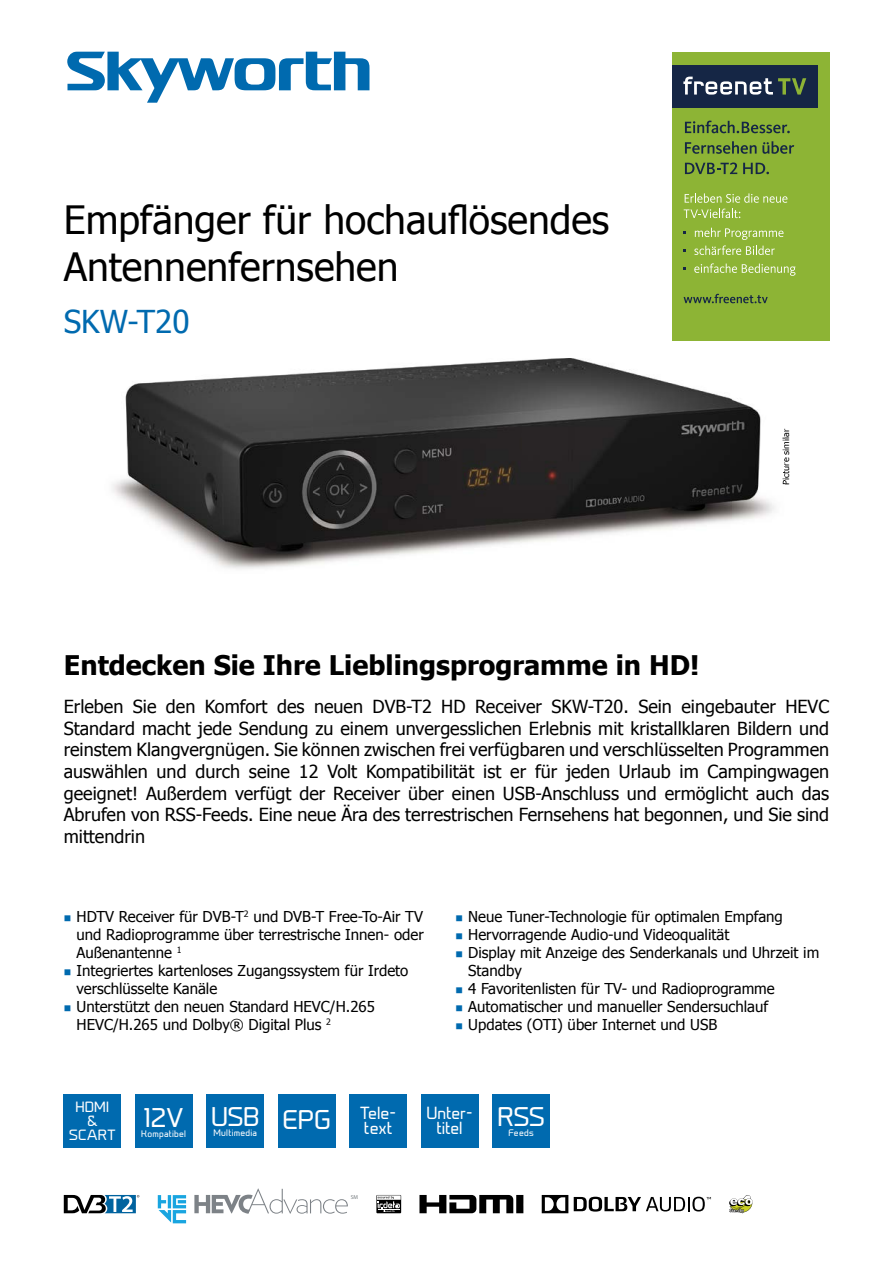
<style>
.page{position:relative;width:893px;height:1263px;background:#fff}
.page>*{position:absolute;margin:0;border:0;box-sizing:border-box;transform-origin:0 0}
.t1{font:39px/46.8px "Tahoma";color:#000}
.t2{font:31.5px "Tahoma";color:#006aaf}
.t3{font:700 27px "Tahoma";color:#000}
.t4{font:25.2px "Prime";letter-spacing:-.005em;color:#fff}
.t5{font:18px/21.6px "Tahoma";color:#000;text-align:justify}
.t6{font:16.35px/14.5px "Prime";letter-spacing:-.005em;color:#fff}
.t7{font:15px/18px "Tahoma";color:#000}
.t8{font:13.8px/13.8px "Prime";letter-spacing:.015em;color:#fff;text-align:center}
.t9{font:9px "Tahoma";color:#000}
.t10{font:8.85px "Prime";letter-spacing:.03em;color:#fff}
.t11{font:600 5.7px "Open Sans";color:#797f82}
</style>
<div class="page">
<svg style="left:67px;top:52px;width:302px;height:51px"></svg>
<img style="left:112px;top:358px;width:672px;height:211px">
<img style="left:782px;top:429px;width:2px;height:55px">
<svg style="left:542px;top:1195px;width:26px;height:18px"></svg>
<svg style="left:574px;top:1197px;width:137px;height:14px"></svg>
<svg style="left:419px;top:1195px;width:104px;height:18px"></svg>
<svg style="left:729px;top:1195px;width:24px;height:19px"></svg>
<svg style="left:64px;top:1195px;width:75px;height:18px"></svg>
<svg style="left:376px;top:1195px;width:25px;height:18px"></svg>
<svg style="left:377px;top:1195px;width:24px;height:17px"></svg>
<svg style="left:194px;top:1188px;width:154px;height:26px"></svg>
<svg style="left:158px;top:1195px;width:28px;height:28px"></svg>
<div style="left:672px;top:52px;width:157px;height:288px;background:#8db435"></div>
<div style="left:672px;top:65px;width:146px;height:43px;background:#152645"></div>
<svg style="left:685px;top:121px;width:105px;height:12px"></svg>
<svg style="left:685px;top:141px;width:109px;height:13px"></svg>
<svg style="left:685px;top:162px;width:52px;height:12px"></svg>
<svg style="left:743px;top:163px;width:26px;height:11px"></svg>
<svg style="left:684px;top:294px;width:84px;height:9px"></svg>
<svg style="left:685px;top:193px;width:102px;height:10px"></svg>
<svg style="left:684px;top:209px;width:56px;height:9px"></svg>
<svg style="left:694px;top:228px;width:89px;height:27px"></svg>
<svg style="left:694px;top:263px;width:101px;height:13px"></svg>
<svg style="left:683px;top:77px;width:123px;height:18px"></svg>
<div style="left:135px;top:1094px;width:57px;height:54px;background:#006aaf"></div>
<div style="left:64px;top:1094px;width:57px;height:54px;background:#006aaf"></div>
<div style="left:207px;top:1094px;width:57px;height:54px;background:#006aaf"></div>
<div style="left:278px;top:1094px;width:57px;height:54px;background:#006aaf"></div>
<div style="left:492px;top:1094px;width:58px;height:54px;background:#006aaf"></div>
<div style="left:350px;top:1094px;width:57px;height:54px;background:#006aaf"></div>
<div style="left:421px;top:1094px;width:57px;height:54px;background:#006aaf"></div>
<h1 class="t1" style="left:64px;top:195px;width:547px">Empfänger für hochauflösendes<br>Antennenfernsehen</h1>
<h2 class="t2" style="left:64px;top:302px;width:127px">SKW-T20</h2>
<p class="t9" style="left:780px;top:485px;width:57px;rotate:-90deg">Picture similar</p>
<h3 class="t3" style="left:64px;top:648px;width:637px">Entdecken Sie Ihre Lieblingsprogramme in HD!</h3>
<p class="t5" style="left:64px;top:695px;width:767px">Erleben Sie den Komfort des neuen DVB-T2 HD Receiver SKW-T20. Sein eingebauter HEVC Standard macht jede Sendung zu einem unvergesslichen Erlebnis mit kristallklaren Bildern und reinstem Klangvergnügen. Sie können zwischen frei verfügbaren und verschlüsselten Programmen auswählen und durch seine 12 Volt Kompatibilität ist er für jeden Urlaub im Campingwagen geeignet! Außerdem verfügt der Receiver über einen USB-Anschluss und ermöglicht auch das Abrufen von RSS-Feeds. Eine neue Ära des terrestrischen Fernsehens hat begonnen, und Sie sind mittendrin</p>
<p class="t7" style="left:77px;top:906px;width:349px">HDTV Receiver für DVB-T<sup>2</sup> und DVB-T Free-To-Air TV und Radioprogramme über terrestrische Innen- oder Außenantenne <sup>1<br></sup>Integriertes kartenloses Zugangssystem für Irdeto verschlüsselte Kanäle<br>Unterstützt den neuen Standard HEVC/H.265<br>HEVC/H.265 und Dolby® Digital Plus <sup>2</sup></p>
<p class="t7" style="left:468px;top:906px;width:353px">Neue Tuner-Technologie für optimalen Empfang Hervorragende Audio-und Videoqualität<br>Display mit Anzeige des Senderkanals und Uhrzeit im Standby<br>4 Favoritenlisten für TV- und Radioprogramme Automatischer und manueller Sendersuchlauf Updates (OTI) über Internet und USB</p>
<p class="t8" style="left:69px;top:1100px;width:48px">HDMI &amp;<br>SCART</p>
<h3 class="t4" style="left:211px;top:1102px;width:50px">USB</h3>
<h3 class="t4" style="left:144px;top:1102px;width:40px">12V</h3>
<p class="t10" style="left:141px;top:1128px;width:46px">Kompatibel</p>
<p class="t10" style="left:214px;top:1128px;width:45px">Multimedia</p>
<p class="t6" style="left:360px;top:1106px;width:37px">Tele&shy;text</p>
<p class="t6" style="left:427px;top:1106px;width:47px;text-align:center">Unter&shy;titel</p>
<h3 class="t4" style="left:282px;top:1105px;width:50px">EPG</h3>
<h3 class="t4" style="left:497px;top:1102px;width:49px">RSS</h3>
<p class="t10" style="left:508px;top:1128px;width:27px">Feeds</p>
<p class="t11" style="left:351px;top:1194px;width:9px">SM</p>
</div>
